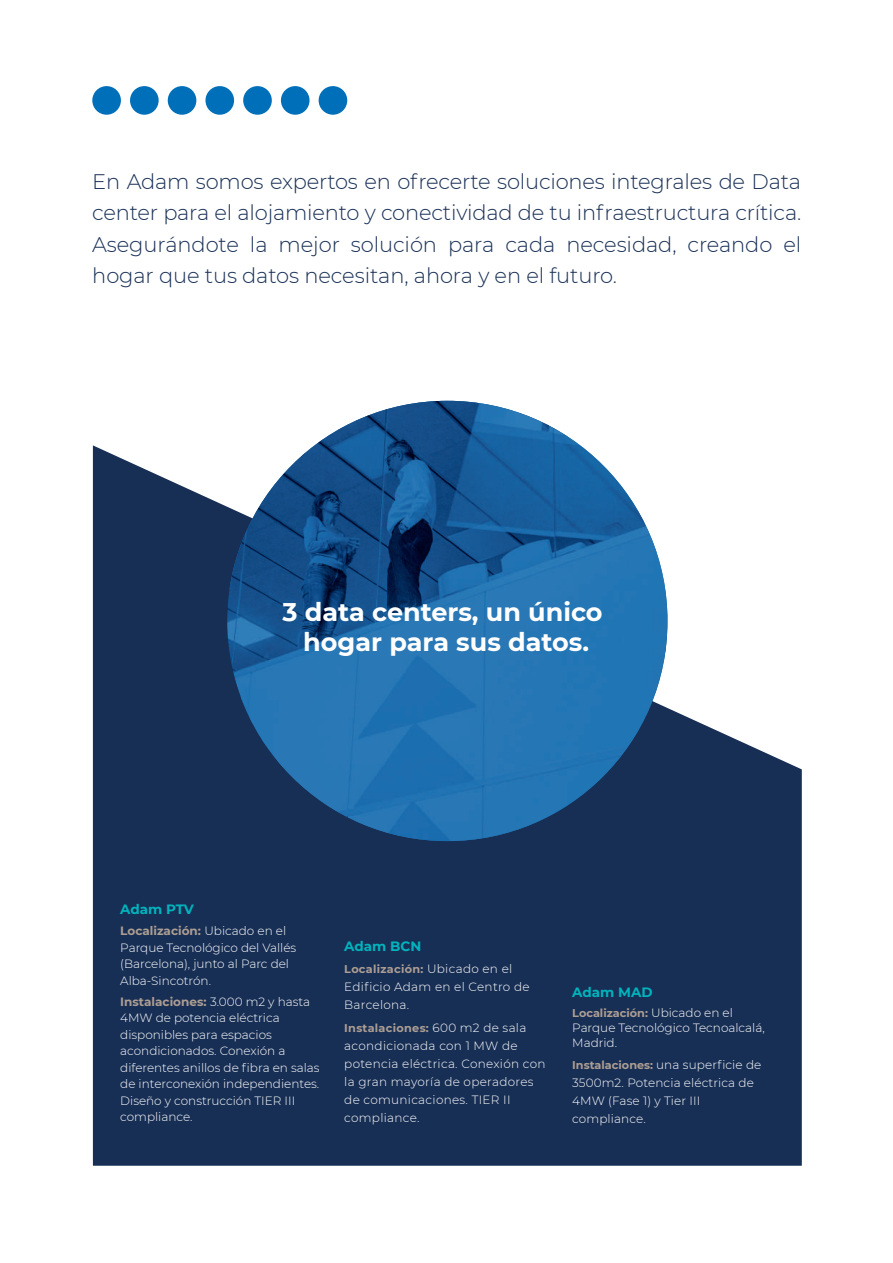
<style>
.page{position:relative;width:893px;height:1263px;background:#fff}
.page>*{position:absolute;margin:0;border:0;box-sizing:border-box;transform-origin:0 0}
.t1{font:700 25.5px/30.6px "Montserrat";color:#fff;text-align:center}
.t2{font:300 21px/31.5px "Montserrat";letter-spacing:-.005em;color:#182f55;text-align:justify}
.t3{font:700 13.5px "Montserrat";color:#00b4bd}
.t4{font:300 12px/16.5px "Montserrat";color:#fff}
.t5{font:300 12px/18px "Montserrat";letter-spacing:.025em;color:#fff}
.t6{font:700 11.25px "Montserrat";letter-spacing:.025em;color:#ad9e93}
.t7{font:700 11.25px "Montserrat";color:#ad9e93}
.s1{font-weight:700;color:#ad9e93}
.s2{font-weight:300;font-size:12px;color:#fff}
.s3{font-weight:700;font-size:11.25px;color:#ad9e93}
</style>
<div class="page">
<svg style="left:93px;top:445px;width:709px;height:721px;background:#384c6d"></svg>
<div style="left:92px;top:86px;width:29px;height:29px;background:#006fba;border-radius:50%"></div>
<div style="left:130px;top:86px;width:29px;height:29px;background:#006fba;border-radius:50%"></div>
<div style="left:168px;top:86px;width:28px;height:29px;background:#006fba;border-radius:50%"></div>
<div style="left:205px;top:86px;width:29px;height:29px;background:#006fba;border-radius:50%"></div>
<div style="left:243px;top:86px;width:29px;height:29px;background:#006fba;border-radius:50%"></div>
<div style="left:281px;top:86px;width:29px;height:29px;background:#006fba;border-radius:50%"></div>
<div style="left:319px;top:86px;width:28px;height:29px;background:#006fba;border-radius:50%"></div>
<img style="left:227px;top:401px;width:440px;height:440px;border-radius:220px">
<p class="t2" style="left:92px;top:165px;width:710px">En Adam somos expertos en ofrecerte soluciones integrales de Data center para el alojamiento y conectividad de tu infraestructura crítica.<br>Asegurándote la mejor solución para cada necesidad, creando el hogar que tus datos necesitan, ahora y en el futuro.</p>
<h1 class="t1" style="left:282px;top:595px;width:322px">3 data centers, un único hogar para sus datos.</h1>
<p class="t3" style="left:120px;top:900px;width:75px">Adam PTV</p>
<p class="t4" style="left:120px;top:922px;width:177px"><span class="s1">Localización:</span> Ubicado en el<br>Parque Tecnológico del Vallés (Barcelona), junto al Parc del<br>Alba-Sincotrón.</p>
<p class="t4" style="left:120px;top:993px;width:201px"><span class="s1">Instalaciones:</span> 3.000 m2 y hasta<br>4MW de potencia eléctrica disponibles para espacios acondicionados. Conexión a diferentes anillos de fibra en salas de interconexión independientes.<br>Diseño y construcción TIER III compliance.</p>
<p class="t3" style="left:344px;top:936px;width:79px">Adam BCN</p>
<p class="t6" style="left:344px;top:961px;width:170px">Localización: <span class="s2">Ubicado en el</span></p>
<p class="t5" style="left:344px;top:978px;width:187px">Edificio Adam en el Centro de<br>Barcelona.</p>
<p class="t6" style="left:344px;top:1020px;width:184px">Instalaciones: <span class="s2">600 m2 de sala</span></p>
<p class="t5" style="left:344px;top:1036px;width:203px">acondicionada con 1 MW de potencia eléctrica. Conexión con la gran mayoría de operadores de comunicaciones. TIER II compliance.</p>
<p class="t3" style="left:572px;top:982px;width:82px">Adam MAD</p>
<p class="t7" style="left:572px;top:1004px;width:162px">Localización: <span class="s2">Ubicado en el</span></p>
<p class="t4" style="left:572px;top:1019px;width:194px;line-height:15px">Parque Tecnológico Tecnoalcalá,<br>Madrid.</p>
<p class="t4" style="left:572px;top:1055px;width:191px;line-height:18px"><span class="s3">Instalaciones:</span> una superficie de<br>3500m2. Potencia eléctrica de<br>4MW (Fase 1) y Tier III compliance.</p>
</div>
